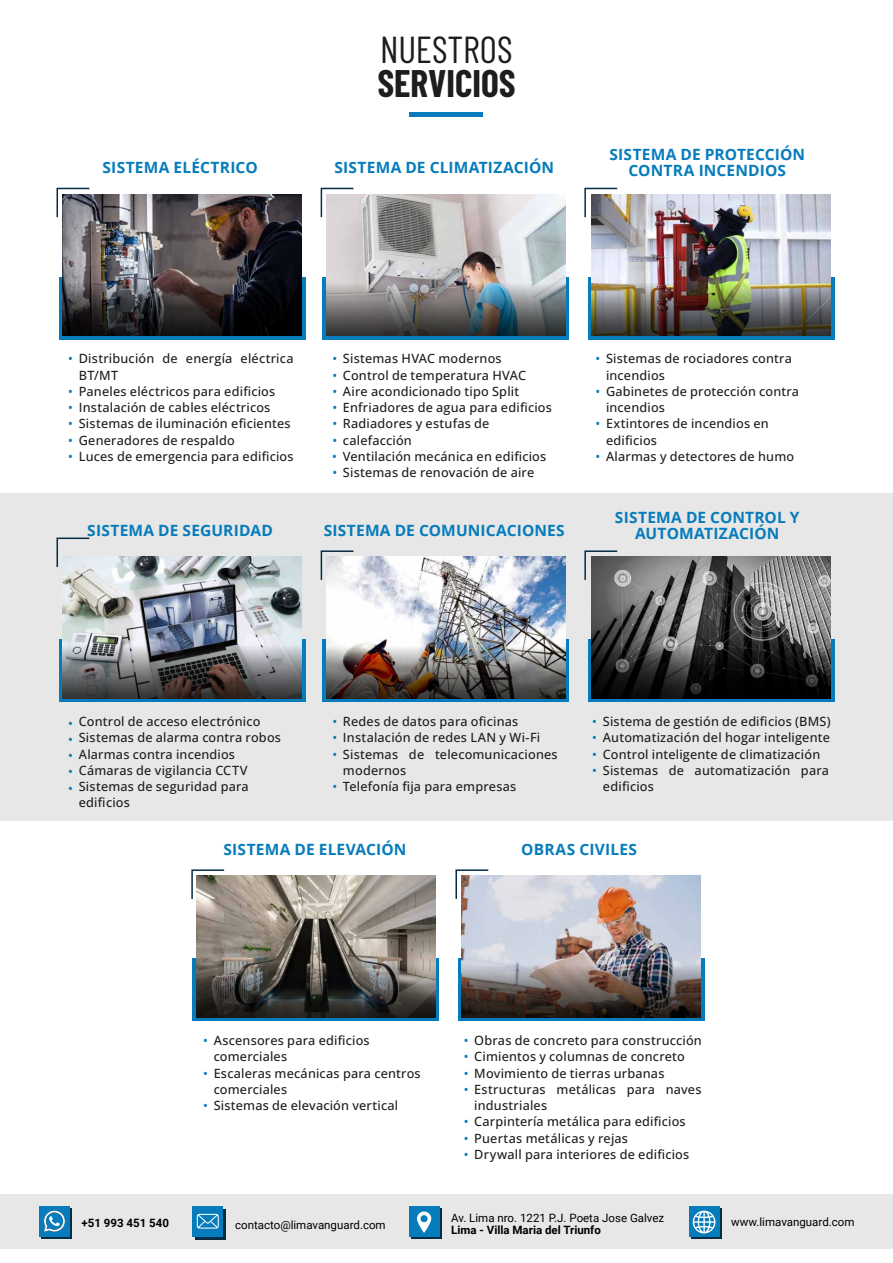
<style>
.page{position:relative;width:893px;height:1263px;background:#fff}
.page>*{position:absolute;margin:0;border:0;box-sizing:border-box;transform-origin:0 0}
.t1{font:700 37.5px "Barlow Condensed";color:#1d1d1b}
.t2{font:37.5px "Barlow Condensed";color:#1d1d1b}
.t3{font:700 15.6px/16.2px "Open Sans";letter-spacing:.01em;color:#067cbc;text-align:center}
.t4{font:500 12.75px/16.2px "Open Sans";letter-spacing:.015em;color:#1d1d1b}
.t5{font:500 12.75px/16.2px "Open Sans";color:#067cbc;text-align:justify}
.t6{font:11.55px "Roboto";color:#000}
.t7{font:700 11.55px "Roboto";color:#000}
</style>
<div class="page">
<div style="left:0;top:493px;width:893px;height:327px;background:#e5e5e5"></div>
<div style="left:59px;top:277px;width:246px;height:63px;background:#067cbc"></div>
<div style="left:323px;top:277px;width:246px;height:63px;background:#067cbc"></div>
<div style="left:588px;top:277px;width:246px;height:63px;background:#067cbc"></div>
<svg style="left:59px;top:639px;width:246px;height:63px"></svg>
<div style="left:323px;top:639px;width:246px;height:63px;background:linear-gradient(to right,#067cbc,#067cbc)"></div>
<div style="left:588px;top:639px;width:246px;height:63px;background:linear-gradient(to right,#067cbc,#067cbc)"></div>
<div style="left:458px;top:958px;width:246px;height:63px;background:linear-gradient(to right,#067cbc,#067cbc)"></div>
<div style="left:193px;top:958px;width:246px;height:63px;background:linear-gradient(to right,#067cbc,#067cbc)"></div>
<hr style="left:410px;top:112px;width:73px;height:4px;background:#067cbc">
<img style="left:62px;top:194px;width:239px;height:88px">
<svg style="left:62px;top:282px;width:239px;height:54px;background:#262326"></svg>
<img style="left:327px;top:194px;width:239px;height:89px">
<img style="left:327px;top:283px;width:239px;height:53px">
<img style="left:592px;top:194px;width:239px;height:88px">
<img style="left:592px;top:282px;width:239px;height:54px">
<div style="left:0;top:1194px;width:893px;height:54px;background:#e5e5e5"></div>
<svg style="left:195px;top:1209px;width:31px;height:30px"></svg>
<div style="left:192px;top:1206px;width:31px;height:30px;background:#067cbc"></div>
<svg style="left:197px;top:1214px;width:22px;height:14px"></svg>
<svg style="left:41px;top:1208px;width:31px;height:31px"></svg>
<div style="left:39px;top:1206px;width:31px;height:30px;background:#067cbc"></div>
<svg style="left:44px;top:1211px;width:21px;height:21px"></svg>
<svg style="left:411px;top:1208px;width:31px;height:31px"></svg>
<div style="left:409px;top:1206px;width:30px;height:31px;background:#067cbc"></div>
<svg style="left:417px;top:1211px;width:14px;height:22px"></svg>
<svg style="left:691px;top:1208px;width:31px;height:31px"></svg>
<div style="left:689px;top:1206px;width:30px;height:31px;background:#067cbc"></div>
<svg style="left:693px;top:1211px;width:23px;height:23px"></svg>
<svg style="left:320px;top:187px;width:35px;height:32px"></svg>
<svg style="left:56px;top:187px;width:35px;height:32px"></svg>
<svg style="left:584px;top:187px;width:35px;height:32px"></svg>
<img style="left:62px;top:557px;width:239px;height:88px">
<svg style="left:62px;top:645px;width:239px;height:53px;background:#616061"></svg>
<img style="left:327px;top:557px;width:239px;height:88px">
<img style="left:327px;top:645px;width:239px;height:53px">
<svg style="left:592px;top:557px;width:239px;height:88px;background:#737373"></svg>
<svg style="left:592px;top:645px;width:239px;height:53px;background:#1b1b1b"></svg>
<svg style="left:320px;top:550px;width:35px;height:31px"></svg>
<svg style="left:56px;top:537px;width:35px;height:31px"></svg>
<svg style="left:584px;top:550px;width:35px;height:31px"></svg>
<img style="left:197px;top:876px;width:239px;height:88px">
<svg style="left:197px;top:964px;width:239px;height:53px;background:#403f3c"></svg>
<img style="left:462px;top:876px;width:239px;height:88px">
<img style="left:462px;top:964px;width:239px;height:53px">
<svg style="left:455px;top:869px;width:35px;height:31px"></svg>
<svg style="left:191px;top:869px;width:35px;height:31px"></svg>
<p class="t3" style="left:103px;top:159px;width:157px">SISTEMA ELÉCTRICO</p>
<h1 class="t2" style="left:380px;top:26px;width:134px">NUESTROS</h1>
<h1 class="t1" style="left:377px;top:60px;width:140px">SERVICIOS</h1>
<p class="t3" style="left:334px;top:159px;width:221px">SISTEMA DE CLIMATIZACIÓN</p>
<p class="t3" style="left:609px;top:146px;width:197px">SISTEMA DE PROTECCIÓN<br>CONTRA INCENDIOS</p>
<p class="t4" style="left:79px;top:350px;width:216px">Distribución de energía eléctrica<br>BT/MT<br>Paneles eléctricos para edificios<br>Instalación de cables eléctricos<br>Sistemas de iluminación eficientes<br>Generadores de respaldo<br>Luces de emergencia para edificios</p>
<p class="t5" style="left:68px;top:350px;width:6px">•</p>
<p class="t5" style="left:68px;top:383px;width:6px">• • • • •</p>
<p class="t3" style="left:87px;top:522px;width:187px">SISTEMA DE SEGURIDAD</p>
<p class="t5" style="left:332px;top:350px;width:6px">• • • • • • • •</p>
<p class="t4" style="left:343px;top:350px;width:210px">Sistemas HVAC modernos<br>Control de temperatura HVAC<br>Aire acondicionado tipo Split<br>Enfriadores de agua para edificios<br>Radiadores y estufas de calefacción<br>Ventilación mecánica en edificios<br>Sistemas de renovación de aire</p>
<p class="t3" style="left:324px;top:522px;width:243px">SISTEMA DE COMUNICACIONES</p>
<p class="t4" style="left:606px;top:350px;width:195px">Sistemas de rociadores contra incendios<br>Gabinetes de protección contra incendios<br>Extintores de incendios en edificios<br>Alarmas y detectores de humo</p>
<p class="t5" style="left:595px;top:350px;width:6px">•</p>
<p class="t5" style="left:595px;top:383px;width:6px">•</p>
<p class="t5" style="left:595px;top:415px;width:6px">•</p>
<p class="t5" style="left:595px;top:448px;width:6px">•</p>
<p class="t3" style="left:615px;top:509px;width:186px">SISTEMA DE CONTROL Y<br>AUTOMATIZACIÓN</p>
<p class="t5" style="left:68px;top:715px;width:6px">• • • • •</p>
<p class="t4" style="left:79px;top:713px;width:204px">Control de acceso electrónico<br>Sistemas de alarma contra robos<br>Alarmas contra incendios<br>Cámaras de vigilancia CCTV<br>Sistemas de seguridad para edificios</p>
<p class="t4" style="left:343px;top:713px;width:216px">Redes de datos para oficinas<br>Instalación de redes LAN y Wi-Fi<br>Sistemas de telecomunicaciones modernos<br>Telefonía fija para empresas</p>
<p class="t5" style="left:332px;top:713px;width:6px">• • •</p>
<p class="t5" style="left:332px;top:778px;width:6px">•</p>
<p class="t5" style="left:592px;top:713px;width:6px">• • • •</p>
<p class="t4" style="left:603px;top:713px;width:229px">Sistema de gestión de edificios (BMS)<br>Automatización del hogar inteligente<br>Control inteligente de climatización<br>Sistemas de automatización para edificios</p>
<p class="t3" style="left:223px;top:841px;width:184px">SISTEMA DE ELEVACIÓN</p>
<p class="t3" style="left:521px;top:841px;width:117px">OBRAS CIVILES</p>
<p class="t4" style="left:214px;top:1032px;width:209px">Ascensores para edificios comerciales<br>Escaleras mecánicas para centros comerciales<br>Sistemas de elevación vertical</p>
<p class="t5" style="left:203px;top:1032px;width:6px">•</p>
<p class="t5" style="left:203px;top:1064px;width:6px">•</p>
<p class="t5" style="left:203px;top:1097px;width:6px">•</p>
<p class="t7" style="left:82px;top:1215px;width:89px">+51 993 451 540</p>
<p class="t6" style="left:235px;top:1216px;width:152px">contacto@limavanguard.com</p>
<p class="t4" style="left:474px;top:1032px;width:229px">Obras de concreto para construcción<br>Cimientos y columnas de concreto<br>Movimiento de tierras urbanas<br>Estructuras metálicas para naves industriales<br>Carpintería metálica para edificios<br>Puertas metálicas y rejas<br>Drywall para interiores de edificios</p>
<p class="t5" style="left:464px;top:1032px;width:6px">• • • •</p>
<p class="t5" style="left:464px;top:1113px;width:6px">• • •</p>
<p class="t6" style="left:451px;top:1209px;width:214px">Av. Lima nro. 1221 P.J. Poeta Jose Galvez</p>
<p class="t7" style="left:451px;top:1222px;width:151px">Lima - Villa Maria del Triunfo</p>
<p class="t6" style="left:731px;top:1214px;width:125px">www.limavanguard.com</p>
</div>
